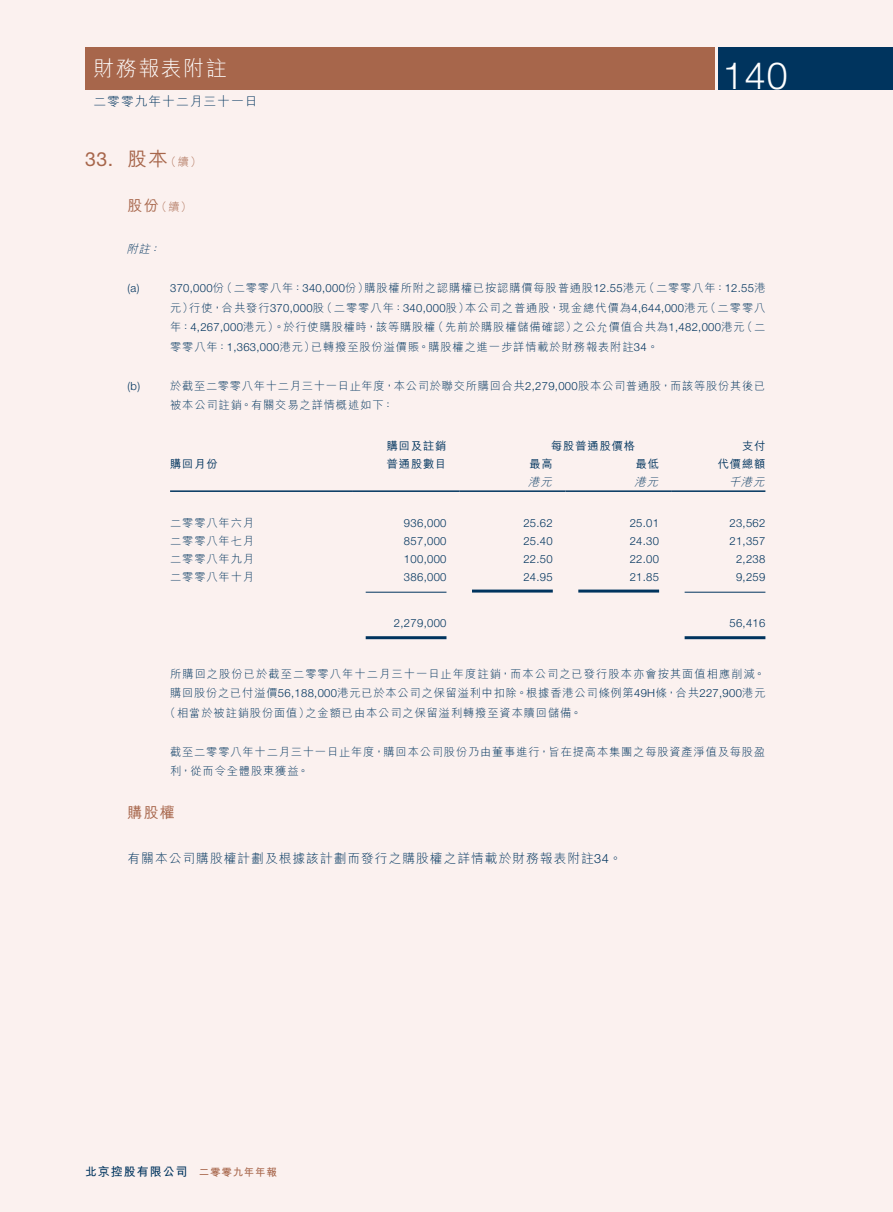
<style>
.page{position:relative;width:893px;height:1212px;background:#fbf1ef}
.page>*{position:absolute;margin:0;border:0;box-sizing:border-box;transform-origin:0 0}
.t1{font:300 37.5px "Helvetica Neue LT Std";color:#fff}
.t2{font:300 21px "M Hei HK";letter-spacing:.07em;color:#fff}
.Heading_1{font:19.5px "Helvetica Neue LT Std";color:#a7664b}
.Heading_2{font:500 15px "M Hei HK";color:#a7664b}
.Body_Text{font:300 12.75px "M Hei HK";letter-spacing:.08em;color:#00345e}
.t3{font:700 12px "M Hei HK";letter-spacing:.08em;color:#00345e}
.Notes{font:300 11.25px/19.5px "M Hei HK";letter-spacing:.075em;color:#00345e}
.Body_Text-2{font:300 11.25px "Helvetica Neue LT Std";letter-spacing:.03em;color:#00345e}
.Notes-2{font:300 11.25px "M Hei HK";letter-spacing:.095em;color:#00345e}
.Body_Text-3{font:500 11.25px "M Hei HK";letter-spacing:.08em;color:#00345e}
.Body_Text-4{font:300 11.25px "M Hei HK";letter-spacing:.08em;color:#00345e}
.Body_Text-5{font:italic 300 11.25px "M Hei HK";color:#00345e}
.Notes-3{font:300 11.25px "Helvetica Neue LT Std";color:#00345e}
.Heading_2-2{font:300 11.25px "M Hei HK";color:#a7664b}
.Notes-4{font:italic 300 11.25px "M Hei HK";color:#00345e}
.s1{font-family:"M Hei HK";font-weight:500}
.s2{font-family:"M Hei HK";font-weight:300;font-size:11.25px}
.s3{font-weight:500;font-size:15px}
.s4{font-family:"Helvetica Neue LT Std"}
.s5{font-size:10.5px;color:#a7664b}
</style>
<div class="page">
<div style="left:85px;top:47px;width:629px;height:42px;background:#a7664b"></div>
<div style="left:719px;top:47px;width:174px;height:42px;background:#00345e"></div>
<hr style="left:170px;top:490px;width:183px;height:2px;background:#00345e">
<hr style="left:353px;top:490px;width:106px;height:2px;background:#00345e">
<hr style="left:459px;top:490px;width:107px;height:2px;background:#00345e">
<hr style="left:566px;top:490px;width:106px;height:2px;background:#00345e">
<hr style="left:672px;top:490px;width:93px;height:2px;background:#00345e">
<hr style="left:366px;top:592px;width:80px;height:1px;background:#00345e">
<hr style="left:472px;top:589px;width:81px;height:3px;background:#00345e">
<hr style="left:578px;top:589px;width:81px;height:3px;background:#00345e">
<hr style="left:685px;top:592px;width:80px;height:1px;background:#00345e">
<hr style="left:366px;top:636px;width:80px;height:3px;background:#00345e">
<hr style="left:685px;top:636px;width:80px;height:3px;background:#00345e">
<h2 class="t2" style="left:94px;top:58px;width:135px">財務報表附註</h2>
<p class="Body_Text" style="left:94px;top:95px;width:165px">二零零九年十二月三十一日</p>
<h1 class="t1" style="left:723px;top:53px;width:66px">140</h1>
<p class="Heading_1" style="left:85px;top:148px;width:118px">33. <span class="s1">股本</span><span class="s2">（續）</span></p>
<p class="Heading_2-2" style="left:128px;top:201px;width:66px"><span class="s3">股份</span>（續）</p>
<p class="Notes-4" style="left:126px;top:243px;width:38px">附註：</p>
<p class="Notes-3" style="left:128px;top:281px;width:13px">(a)</p>
<p class="Notes" style="left:170px;top:278px;width:597px;text-align:justify"><span class="s4">370,000</span>份（二零零八年：<span class="s4">340,000</span>份）購股權所附之認購權已按認購價每股普通股<span class="s4">12.55</span>港元（二零零八年：<span class="s4">12.55</span>港元）行使，合共發行<span class="s4">370,000</span>股（二零零八年：<span class="s4">340,000</span>股）本公司之普通股，現金總代價為<span class="s4">4,644,000</span>港元（二零零八年：<span class="s4">4,267,000</span>港元）。於行使購股權時，該等購股權（先前於購股權儲備確認）之公允價值合共為<span class="s4">1,482,000</span>港元（二零零八年：<span class="s4">1,363,000</span>港元）已轉撥至股份溢價賬。購股權之進一步詳情載於財務報表附註<span class="s4">34</span>。</p>
<p class="Notes-3" style="left:128px;top:379px;width:14px">(b)</p>
<p class="Notes" style="left:170px;top:376px;width:597px">於截至二零零八年十二月三十一日止年度，本公司於聯交所購回合共<span class="s4">2,279,000</span>股本公司普通股，而該等股份其後已被本公司註銷。有關交易之詳情概述如下：</p>
<p class="Body_Text-3" style="left:170px;top:456px;width:49px">購回月份</p>
<p class="Body_Text-3" style="left:387px;top:438px;width:61px">購回及註銷</p>
<p class="Body_Text-3" style="left:387px;top:456px;width:61px">普通股數目</p>
<p class="Body_Text-3" style="left:551px;top:438px;width:86px">每股普通股價格</p>
<p class="Body_Text-3" style="left:742px;top:438px;width:25px">支付</p>
<p class="Body_Text-3" style="left:529px;top:456px;width:25px">最高</p>
<p class="Body_Text-3" style="left:636px;top:456px;width:25px">最低</p>
<p class="Body_Text-3" style="left:718px;top:456px;width:49px">代價總額</p>
<p class="Body_Text-5" style="left:528px;top:476px;width:28px">港元</p>
<p class="Body_Text-5" style="left:635px;top:476px;width:28px">港元</p>
<p class="Body_Text-5" style="left:729px;top:476px;width:40px">千港元</p>
<p class="Body_Text-4" style="left:170px;top:517px;width:86px">二零零八年六月</p>
<p class="Body_Text-2" style="left:404px;top:516px;width:44px">936,000</p>
<p class="Body_Text-2" style="left:523px;top:516px;width:31px">25.62</p>
<p class="Body_Text-2" style="left:630px;top:516px;width:31px">25.01</p>
<p class="Body_Text-2" style="left:729px;top:516px;width:37px">23,562</p>
<p class="Body_Text-4" style="left:170px;top:535px;width:86px">二零零八年七月</p>
<p class="Body_Text-2" style="left:404px;top:534px;width:44px">857,000</p>
<p class="Body_Text-2" style="left:523px;top:534px;width:31px">25.40</p>
<p class="Body_Text-2" style="left:630px;top:534px;width:31px">24.30</p>
<p class="Body_Text-2" style="left:729px;top:534px;width:37px">21,357</p>
<p class="Body_Text-4" style="left:170px;top:553px;width:86px">二零零八年九月</p>
<p class="Body_Text-2" style="left:404px;top:552px;width:44px">100,000</p>
<p class="Body_Text-2" style="left:523px;top:552px;width:31px">22.50</p>
<p class="Body_Text-2" style="left:630px;top:552px;width:31px">22.00</p>
<p class="Body_Text-2" style="left:736px;top:552px;width:31px">2,238</p>
<p class="Body_Text-4" style="left:170px;top:571px;width:86px">二零零八年十月</p>
<p class="Body_Text-2" style="left:404px;top:570px;width:44px">386,000</p>
<p class="Body_Text-2" style="left:523px;top:570px;width:31px">24.95</p>
<p class="Body_Text-2" style="left:630px;top:570px;width:31px">21.85</p>
<p class="Body_Text-2" style="left:736px;top:570px;width:31px">9,259</p>
<p class="Body_Text-2" style="left:394px;top:616px;width:54px">2,279,000</p>
<p class="Body_Text-2" style="left:729px;top:616px;width:37px">56,416</p>
<p class="Notes-2" style="left:170px;top:668px;width:597px">所購回之股份已於截至二零零八年十二月三十一日止年度註銷，而本公司之已發行股本亦會按其面值相應削減。</p>
<p class="Notes" style="left:170px;top:683px;width:597px">購回股份之已付溢價<span class="s4">56,188,000</span>港元已於本公司之保留溢利中扣除。根據香港公司條例第<span class="s4">49H</span>條，合共<span class="s4">227,900</span>港元</p>
<p class="Notes" style="left:164px;top:703px;width:419px">（相當於被註銷股份面值）之金額已由本公司之保留溢利轉撥至資本贖回儲備。</p>
<p class="Notes" style="left:170px;top:742px;width:597px">截至二零零八年十二月三十一日止年度，購回本公司股份乃由董事進行，旨在提高本集團之每股資產淨值及每股盈利，從而令全體股東獲益。</p>
<p class="Heading_2" style="left:128px;top:801px;width:49px">購股權</p>
<p class="Body_Text" style="left:128px;top:851px;width:496px">有關本公司購股權計劃及根據該計劃而發行之購股權之詳情載於財務報表附註<span class="s4">34</span>。</p>
<p class="t3" style="left:85px;top:1163px;width:194px">北京控股有限公司 <span class="s5">二零零九年年報</span></p>
</div>
